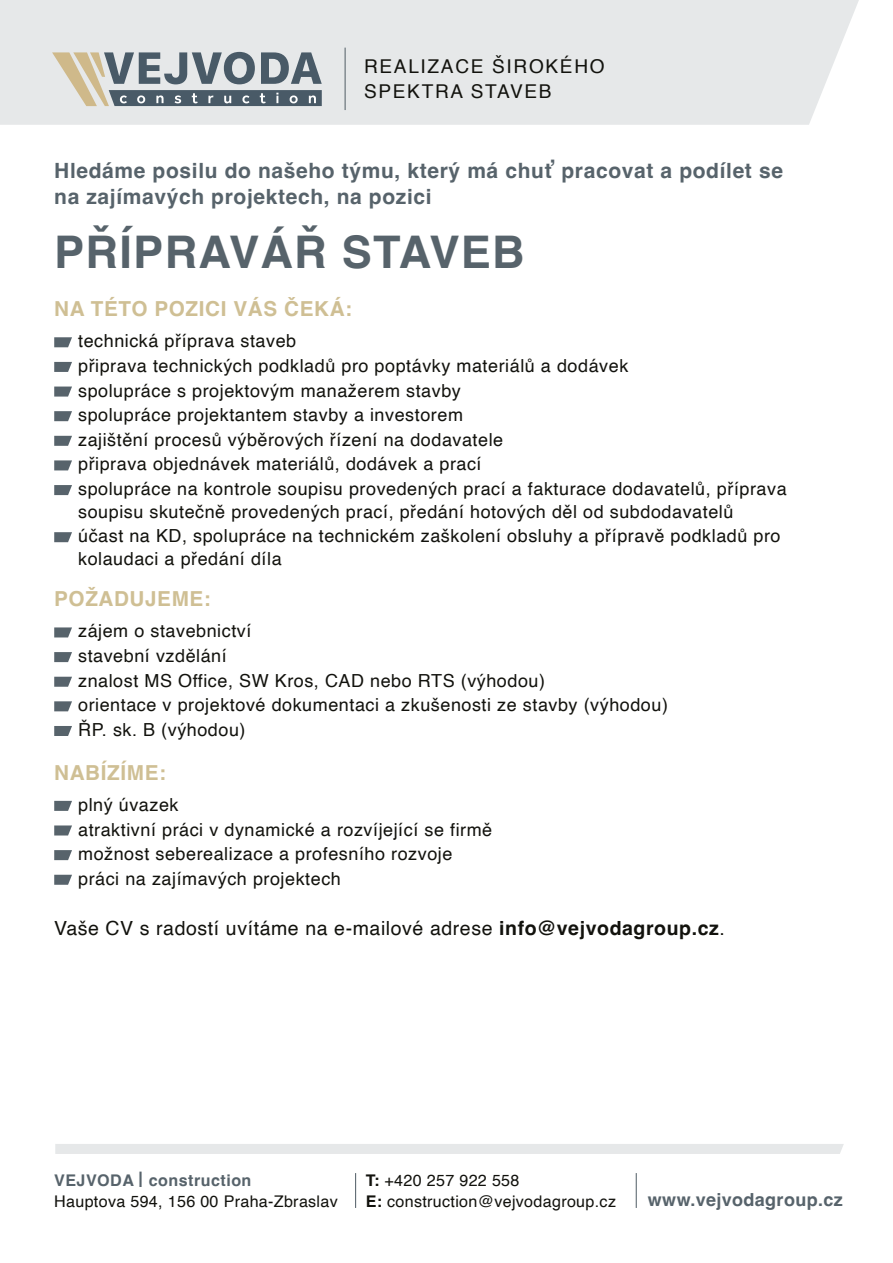
<style>
.page{position:relative;width:893px;height:1263px;background:#fff}
.page>*{position:absolute;margin:0;border:0;box-sizing:border-box;transform-origin:0 0}
.Nazev_sekce_tucne{font:700 45px "Helvetica";letter-spacing:.03em;color:#57636b}
.Nazev_sekce_tucne-2{font:700 21px/25.5px "Helvetica";letter-spacing:.03em;color:#57636b}
.Nazev_sekce_tucne-3{font:700 20.7px "Helvetica";letter-spacing:.03em;color:#cfbf94}
.Nazev_sekce_tucne-4{font:19.5px "Helvetica";letter-spacing:.03em;color:#12120d}
.t1{font:19.05px/26px "Helvetica";letter-spacing:.09em;color:#12120d}
.Nazev_sekce_tucne-5{font:18px/22.5px "Helvetica";letter-spacing:.03em;color:#12120d}
.Nazev_sekce_tucne-6{font:700 18px "Helvetica";letter-spacing:.02em;color:#57636b}
.Nazev_sekce_tucne-7{font:16.05px/20.9px "Helvetica";letter-spacing:.02em;color:#12120d}
.Nazev_sekce_tucne-8{font:700 16.05px "Helvetica";letter-spacing:.03em;color:#57636b}
.s1{font-weight:700}
.s2{font-size:20.85px}
</style>
<div class="page">
<div style="left:0;top:0;width:859px;height:125px;background:#e6e8e9"></div>
<div style="left:55px;top:1144px;width:789px;height:10px;background:#e6e8e9"></div>
<hr style="left:345px;top:48px;width:1px;height:62px;background:#57636b">
<hr style="left:355px;top:1173px;width:1px;height:35px;background:#57636b">
<hr style="left:636px;top:1173px;width:1px;height:35px;background:#57636b">
<svg style="left:54px;top:337px;width:18px;height:10px"></svg>
<svg style="left:54px;top:362px;width:18px;height:10px"></svg>
<svg style="left:54px;top:386px;width:18px;height:11px"></svg>
<svg style="left:54px;top:411px;width:18px;height:10px"></svg>
<svg style="left:54px;top:436px;width:18px;height:10px"></svg>
<svg style="left:54px;top:460px;width:18px;height:10px"></svg>
<svg style="left:54px;top:485px;width:18px;height:10px"></svg>
<svg style="left:54px;top:532px;width:18px;height:10px"></svg>
<svg style="left:54px;top:627px;width:18px;height:10px"></svg>
<svg style="left:54px;top:652px;width:18px;height:10px"></svg>
<svg style="left:54px;top:677px;width:18px;height:10px"></svg>
<svg style="left:54px;top:701px;width:18px;height:10px"></svg>
<svg style="left:54px;top:726px;width:18px;height:10px"></svg>
<svg style="left:54px;top:801px;width:18px;height:10px"></svg>
<svg style="left:54px;top:825px;width:18px;height:10px"></svg>
<svg style="left:54px;top:850px;width:18px;height:10px"></svg>
<svg style="left:54px;top:875px;width:18px;height:10px"></svg>
<svg style="left:52px;top:52px;width:270px;height:54px"></svg>
<p class="t1" style="left:364px;top:53px;width:242px">REALIZACE ŠIROKÉHO<br>SPEKTRA STAVEB</p>
<p class="Nazev_sekce_tucne-2" style="left:54px;top:161px;width:730px">Hledáme posilu do našeho týmu, který má chuť pracovat a podílet se na zajímavých projektech, na pozici</p>
<p class="Nazev_sekce_tucne" style="left:54px;top:225px;width:472px">PŘÍPRAVÁŘ STAVEB</p>
<p class="Nazev_sekce_tucne-3" style="left:54px;top:296px;width:299px">NA TÉTO POZICI VÁS ČEKÁ:</p>
<p class="Nazev_sekce_tucne-5" style="left:78px;top:330px;width:220px">technická příprava staveb</p>
<p class="Nazev_sekce_tucne-5" style="left:78px;top:355px;width:552px">připrava technických podkladů pro poptávky materiálů a dodávek</p>
<p class="Nazev_sekce_tucne-5" style="left:78px;top:380px;width:384px">spolupráce s projektovým manažerem stavby</p>
<p class="Nazev_sekce_tucne-5" style="left:78px;top:404px;width:386px">spolupráce projektantem stavby a investorem</p>
<p class="Nazev_sekce_tucne-5" style="left:78px;top:429px;width:427px">zajištění procesů výběrových řízení na dodavatele</p>
<p class="Nazev_sekce_tucne-5" style="left:78px;top:453px;width:405px">připrava objednávek materiálů, dodávek a prací</p>
<p class="Nazev_sekce_tucne-5" style="left:78px;top:478px;width:710px">spolupráce na kontrole soupisu provedených prací a fakturace dodavatelů, příprava soupisu skutečně provedených prací, předání hotových děl od subdodavatelů</p>
<p class="Nazev_sekce_tucne-5" style="left:78px;top:525px;width:704px">účast na KD, spolupráce na technickém zaškolení obsluhy a přípravě podkladů pro kolaudaci a předání díla</p>
<p class="Nazev_sekce_tucne-3" style="left:54px;top:586px;width:158px">POŽADUJEME:</p>
<p class="Nazev_sekce_tucne-5" style="left:78px;top:620px;width:175px">zájem o stavebnictví</p>
<p class="Nazev_sekce_tucne-5" style="left:78px;top:645px;width:150px">stavební vzdělání</p>
<p class="Nazev_sekce_tucne-5" style="left:78px;top:670px;width:468px">znalost MS Office, SW Kros, CAD nebo RTS (výhodou)</p>
<p class="Nazev_sekce_tucne-5" style="left:78px;top:694px;width:591px">orientace v projektové dokumentaci a zkušenosti ze stavby (výhodou)</p>
<p class="Nazev_sekce_tucne-5" style="left:78px;top:719px;width:169px">ŘP. sk. B (výhodou)</p>
<p class="Nazev_sekce_tucne-3" style="left:54px;top:760px;width:113px">NABÍZÍME:</p>
<p class="Nazev_sekce_tucne-5" style="left:78px;top:794px;width:102px">plný úvazek</p>
<p class="Nazev_sekce_tucne-5" style="left:78px;top:818px;width:416px">atraktivní práci v dynamické a rozvíjející se firmě</p>
<p class="Nazev_sekce_tucne-5" style="left:78px;top:843px;width:376px">možnost seberealizace a profesního rozvoje</p>
<p class="Nazev_sekce_tucne-5" style="left:78px;top:868px;width:264px">práci na zajímavých projektech</p>
<p class="Nazev_sekce_tucne-4" style="left:54px;top:913px;width:672px">Vaše CV s radostí uvítáme na e-mailové adrese <span class="s1">info@vejvodagroup.cz</span>.</p>
<p class="Nazev_sekce_tucne-8" style="left:54px;top:1170px;width:199px">VEJVODA <span class="s2">|</span> construction</p>
<p class="Nazev_sekce_tucne-7" style="left:54px;top:1191px;width:285px">Hauptova 594, 156 00 Praha-Zbraslav</p>
<p class="Nazev_sekce_tucne-7" style="left:366px;top:1170px;width:252px"><span class="s1">T:</span> +420 257 922 558<br><span class="s1">E:</span> construction@vejvodagroup.cz</p>
<p class="Nazev_sekce_tucne-6" style="left:648px;top:1188px;width:196px">www.vejvodagroup.cz</p>
</div>
